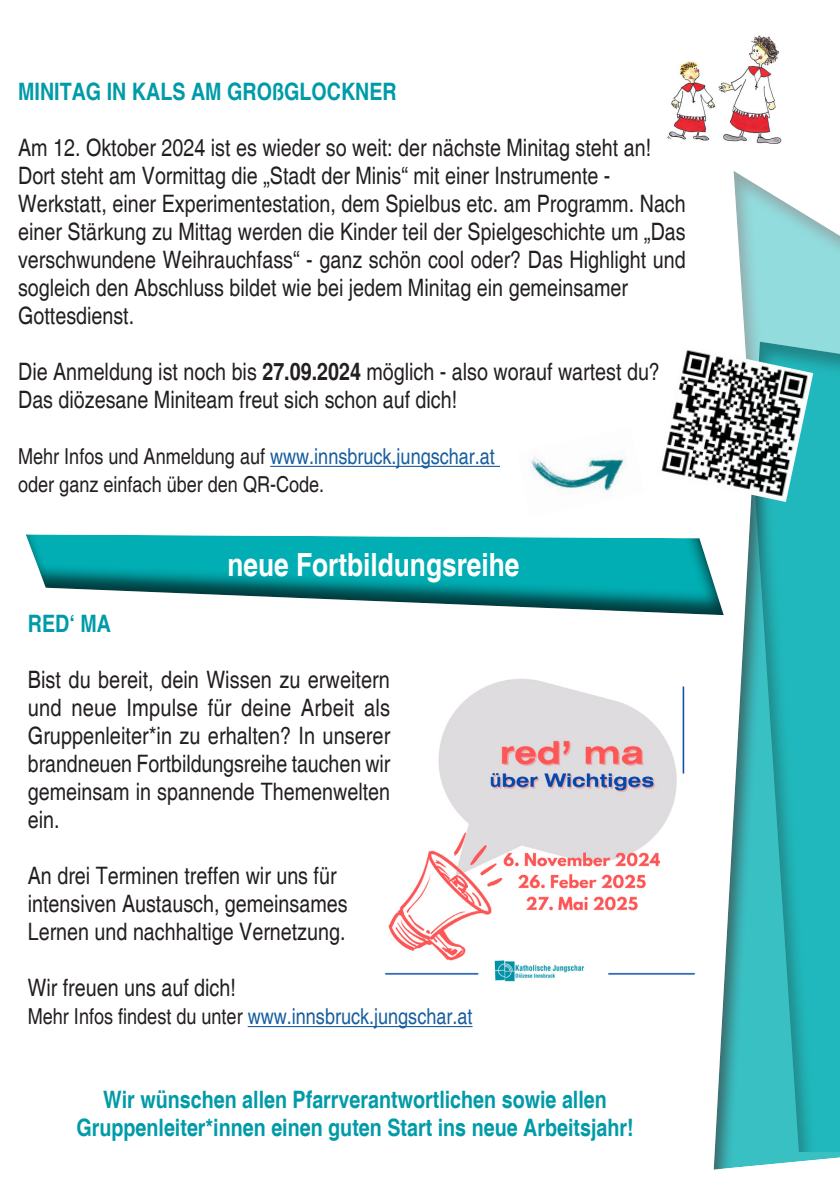
<style>
.page{position:relative;width:840px;height:1191px;background:#fff}
.page>*{position:absolute;margin:0;border:0;box-sizing:border-box;transform-origin:0 0}
.Fließtext{font:700 condensed 32px "Helvetica";color:#fff}
.Fließtext-2{font:condensed 24px/28px "Helvetica";color:#231f20;text-align:justify}
.Fließtext-3{font:700 condensed 24px "Helvetica";color:#009ba8}
.Fließtext-4{font:condensed 22px "Helvetica";color:#175d9e}
.Fließtext-5{font:condensed 22px "Helvetica";color:#231f20}
.s1{font-weight:700}
.s2{color:#231f20}
</style>
<div class="page">
<img style="left:384px;top:679px;width:312px;height:303px">
<div style="left:711px;top:340px;width:128px;height:830px;background:#231f20;opacity:.75"></div>
<img style="left:531px;top:454px;width:96px;height:39px">
<img style="left:667px;top:35px;width:115px;height:109px">
<div style="left:730px;top:169px;width:109px;height:984px;background:#231f20;opacity:.75"></div>
<div style="left:23px;top:532px;width:700px;height:92px;background:#231f20;opacity:.75"></div>
<hr style="left:270px;top:466px;width:229px;height:1px;background:#175d9e">
<hr style="left:247px;top:1026px;width:225px;height:1px;background:#175d9e">
<img style="left:661px;top:346px;width:151px;height:156px">
<p class="Fließtext-3" style="left:18px;top:77px;width:380px">MINITAG IN KALS AM GROßGLOCKNER</p>
<p class="Fließtext-2" style="left:18px;top:134px;width:634px">Am 12. Oktober 2024 ist es wieder so weit: der nächste Minitag steht an!</p>
<p class="Fließtext-2" style="left:18px;top:162px;width:593px">Dort steht am Vormittag die „Stadt der Minis“ mit einer Instrumente -</p>
<p class="Fließtext-2" style="left:18px;top:190px;width:668px">Werkstatt, einer Experimentestation, dem Spielbus etc. am Programm. Nach einer Stärkung zu Mittag werden die Kinder teil der Spielgeschichte um „Das verschwundene Weihrauchfass“ - ganz schön cool oder? Das Highlight und sogleich den Abschluss bildet wie bei jedem Minitag ein gemeinsamer</p>
<p class="Fließtext-2" style="left:18px;top:302px;width:117px">Gottesdienst.</p>
<p class="Fließtext-2" style="left:18px;top:358px;width:643px">Die Anmeldung ist noch bis <span class="s1">27.09.2024</span> möglich - also worauf wartest du?</p>
<p class="Fließtext-2" style="left:18px;top:386px;width:440px">Das diözesane Miniteam freut sich schon auf dich!</p>
<p class="Fließtext-4" style="left:18px;top:443px;width:478px"><span class="s2">Mehr Infos und Anmeldung auf</span> www.innsbruck.jungschar.at</p>
<p class="Fließtext-5" style="left:18px;top:471px;width:307px">oder ganz einfach über den QR-Code.</p>
<p class="Fließtext" style="left:227px;top:545px;width:293px">neue Fortbildungsreihe</p>
<p class="Fließtext-3" style="left:28px;top:609px;width:85px">RED‘ MA</p>
<p class="Fließtext-2" style="left:28px;top:666px;width:364px">Bist du bereit, dein Wissen zu erweitern und neue Impulse für deine Arbeit als Gruppenleiter*in zu erhalten? In unserer brandneuen Fortbildungsreihe tauchen wir gemeinsam in spannende Themenwelten ein.</p>
<p class="Fließtext-2" style="left:28px;top:862px;width:310px">An drei Terminen treffen wir uns für</p>
<p class="Fließtext-2" style="left:28px;top:890px;width:321px">intensiven Austausch, gemeinsames</p>
<p class="Fließtext-2" style="left:28px;top:918px;width:319px">Lernen und nachhaltige Vernetzung.</p>
<p class="Fließtext-2" style="left:28px;top:974px;width:209px">Wir freuen uns auf dich!</p>
<p class="Fließtext-4" style="left:28px;top:1003px;width:446px"><span class="s2">Mehr Infos findest du unter</span> www.innsbruck.jungschar.at</p>
<p class="Fließtext-3" style="left:103px;top:1085px;width:505px">Wir wünschen allen Pfarrverantwortlichen sowie allen</p>
<p class="Fließtext-3" style="left:76px;top:1113px;width:558px">Gruppenleiter*innen einen guten Start ins neue Arbeitsjahr!</p>
</div>
